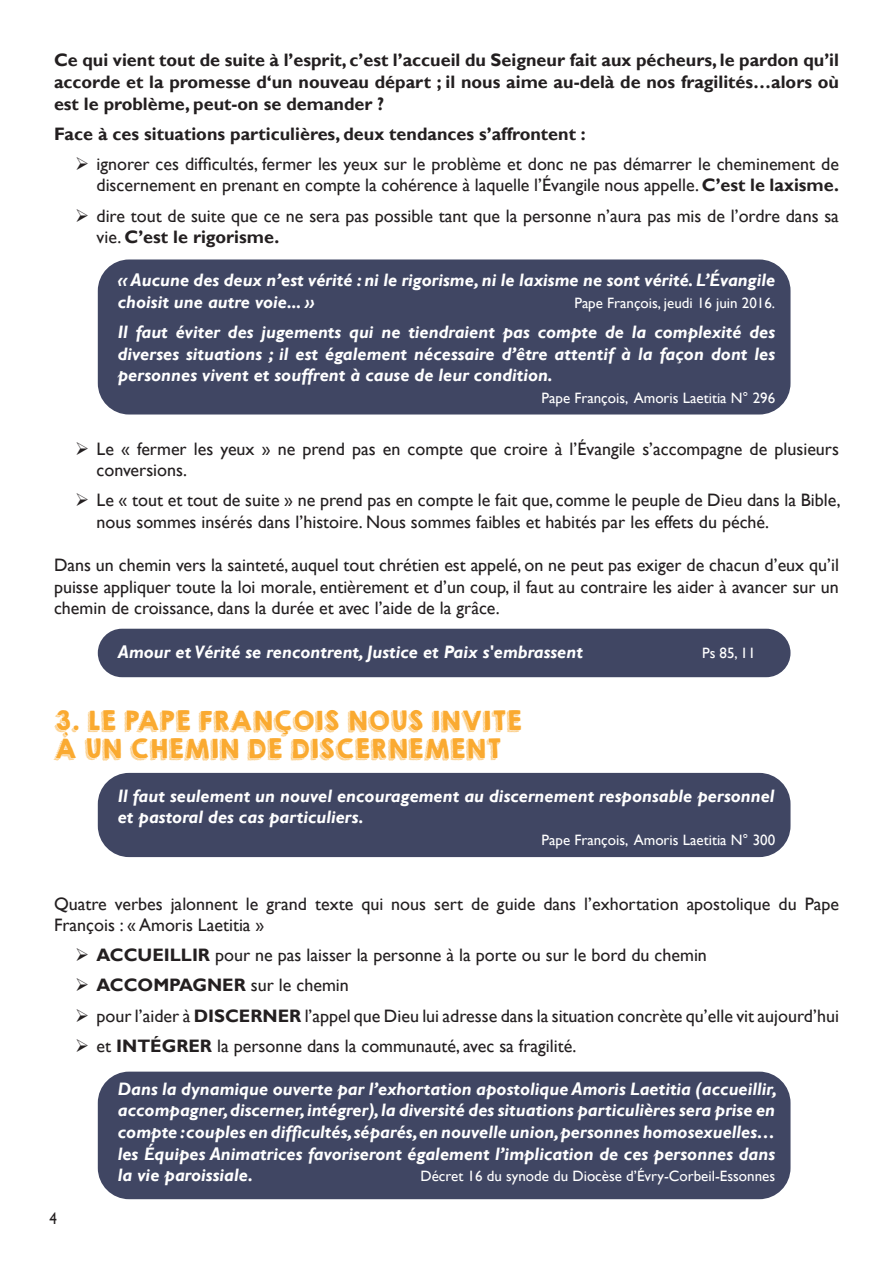
<style>
.page{position:relative;width:893px;height:1263px;background:#fff}
.page>*{position:absolute;margin:0;border:0;box-sizing:border-box;transform-origin:0 0}
.t1{font:24px "KGHAPPY";color:#faaa31}
.t2{font:18px/21.6px "Gill Sans";color:#231f20}
.t3{font:italic 700 18px/21.6px "Gill Sans";color:#fff}
.t4{font:700 18px/21.6px "Gill Sans";color:#231f20;text-align:justify}
.t5{font:16.5px "Gill Sans";color:#231f20;scale:.91 1}
.t6{font:15px "Gill Sans";color:#fff}
.s1{font-weight:700}
.s2{font-weight:400}
</style>
<div class="page">
<div style="left:99px;top:630px;width:690px;height:46px;background:#404663;border-radius:23px"></div>
<div style="left:98px;top:629px;width:692px;height:48px;border:3px solid #404663;border-radius:23px"></div>
<div style="left:99px;top:1073px;width:690px;height:125px;background:#404663;border-radius:30px"></div>
<div style="left:98px;top:1071px;width:692px;height:128px;border:3px solid #404663;border-radius:30px"></div>
<div style="left:99px;top:774px;width:690px;height:81px;background:#404663;border-radius:30px"></div>
<div style="left:98px;top:773px;width:692px;height:84px;border:3px solid #404663;border-radius:30px"></div>
<div style="left:99px;top:261px;width:690px;height:152px;background:#404663;border-radius:30px"></div>
<div style="left:98px;top:259px;width:692px;height:155px;border:3px solid #404663;border-radius:30px"></div>
<p class="t4" style="left:54px;top:50px;width:786px">Ce qui vient tout de suite à l’esprit, c’est l’accueil du Seigneur fait aux pécheurs, le pardon qu’il accorde et la promesse d‘un nouveau départ ; il nous aime au-delà de nos fragilités…alors où est le problème, peut-on se demander ?</p>
<p class="t4" style="left:54px;top:123px;width:533px">Face à ces situations particulières, deux tendances s’affrontent :</p>
<p class="t2" style="left:97px;top:153px;width:744px">ignorer ces difficultés, fermer les yeux sur le problème et donc ne pas démarrer le cheminement de discernement en prenant en compte la cohérence à laquelle l’Évangile nous appelle. <span class="s1">C’est le laxisme.</span></p>
<p class="t2" style="left:97px;top:205px;width:744px">dire tout de suite que ce ne sera pas possible tant que la personne n’aura pas mis de l’ordre dans sa vie. <span class="s1">C’est le rigorisme.</span></p>
<p class="t3" style="left:118px;top:270px;width:659px">« Aucune des deux n’est vérité : ni le rigorisme, ni le laxisme ne sont vérité. L’Évangile choisit une autre voie... »</p>
<p class="t6" style="left:574px;top:294px;width:202px">Pape François, jeudi 16 juin 2016.</p>
<p class="t3" style="left:118px;top:322px;width:659px;text-align:justify">Il faut éviter des jugements qui ne tiendraient pas compte de la complexité des diverses situations ; il est également nécessaire d’être attentif à la façon dont les personnes vivent et souffrent à cause de leur condition.</p>
<p class="t6" style="left:542px;top:389px;width:235px">Pape François, Amoris Laetitia N° 296</p>
<p class="t2" style="left:97px;top:438px;width:744px">Le « fermer les yeux » ne prend pas en compte que croire à l’Évangile s’accompagne de plusieurs conversions.</p>
<p class="t2" style="left:97px;top:490px;width:746px">Le « tout et tout de suite » ne prend pas en compte le fait que, comme le peuple de Dieu dans la Bible, nous sommes insérés dans l’histoire. Nous sommes faibles et habités par les effets du péché.</p>
<p class="t2" style="left:54px;top:555px;width:786px;text-align:justify">Dans un chemin vers la sainteté, auquel tout chrétien est appelé, on ne peut pas exiger de chacun d’eux qu’il puisse appliquer toute la loi morale, entièrement et d’un coup, il faut au contraire les aider à avancer sur un chemin de croissance, dans la durée et avec l’aide de la grâce.</p>
<p class="t3" style="left:118px;top:641px;width:467px">Amour et Vérité se rencontrent, Justice et Paix s'embrassent</p>
<p class="t6" style="left:702px;top:644px;width:55px">Ps 85, 11</p>
<p class="t1" style="left:54px;top:701px;width:470px">3. LE PAPE FRANÇOIS NOUS INVITE</p>
<p class="t1" style="left:54px;top:730px;width:449px">À UN CHEMIN DE DISCERNEMENT</p>
<p class="t3" style="left:118px;top:785px;width:658px">Il faut seulement un nouvel encouragement au discernement responsable personnel et pastoral des cas particuliers.</p>
<p class="t6" style="left:542px;top:831px;width:235px">Pape François, Amoris Laetitia N° 300</p>
<p class="t2" style="left:54px;top:893px;width:786px">Quatre verbes jalonnent le grand texte qui nous sert de guide dans l’exhortation apostolique du Pape<br>François : « Amoris Laetitia »</p>
<p class="t2" style="left:97px;top:945px;width:612px"><span class="s1">ACCUEILLIR</span> pour ne pas laisser la personne à la porte ou sur le bord du chemin</p>
<p class="t4" style="left:97px;top:975px;width:254px">ACCOMPAGNER <span class="s2">sur le chemin</span></p>
<p class="t2" style="left:97px;top:1005px;width:744px">pour l’aider à <span class="s1">DISCERNER</span> l’appel que Dieu lui adresse dans la situation concrète qu’elle vit aujourd’hui</p>
<p class="t2" style="left:97px;top:1035px;width:481px">et <span class="s1">INTÉGRER</span> la personne dans la communauté, avec sa fragilité.</p>
<p class="t3" style="left:118px;top:1078px;width:661px;text-align:justify">Dans la dynamique ouverte par l’exhortation apostolique Amoris Laetitia (accueillir, accompagner, discerner, intégrer), la diversité des situations particulières sera prise en compte : couples en difficultés, séparés, en nouvelle union, personnes homosexuelles… les Équipes Animatrices favoriseront également l’implication de ces personnes dans la vie paroissiale.</p>
<p class="t6" style="left:421px;top:1167px;width:356px">Décret 16 du synode du Diocèse d’Évry-Corbeil-Essonnes</p>
<p class="t5" style="left:49px;top:1209px;width:10px">4</p>
</div>
